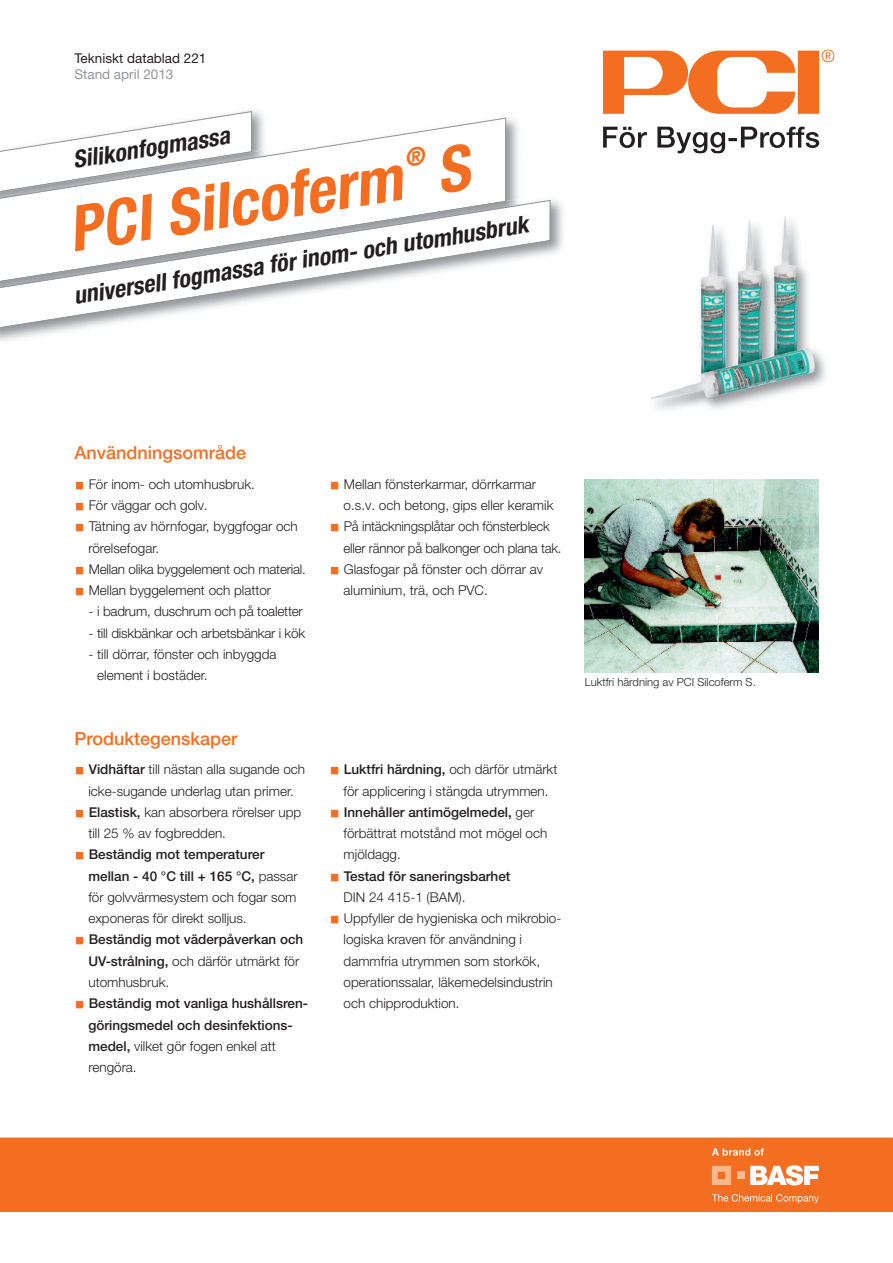
<style>
.page{position:relative;width:893px;height:1263px;background:#fff}
.page>*{position:absolute;margin:0;border:0;box-sizing:border-box;transform-origin:0 0}
.t1{font:italic 700 condensed 63px "Helvetica Neue LT Pro";color:#f36e21}
.t2{font:italic 700 condensed 24px "Helvetica Neue LT Pro";color:#231f20}
.t3{font:500 18px "Helvetica Neue LT Pro";color:#f36e21}
.t4{font:300 13.5px/21.3px "Helvetica Neue LT Pro";color:#231f20}
.t5{font:500 13.5px/21.3px "Helvetica Neue LT Pro";color:#231f20}
.t6{font:13.5px "Helvetica Neue LT Pro";color:#231f20}
.t7{font:13.5px "Helvetica Neue LT Pro";color:#939598}
.t8{font:300 11.25px "Helvetica Neue LT Pro";color:#231f20}
.s1{font-family:"Li Gothic Med";font-weight:400;font-size:10.5px;color:#f36e21}
.s2{font-weight:500}
.s3{font-weight:300}
</style>
<div class="page">
<img style="left:213px;top:110px;width:305px;height:81px">
<svg style="left:1px;top:117px;width:505px;height:74px"></svg>
<img style="left:651px;top:216px;width:175px;height:194px">
<img style="left:743px;top:372px;width:71px;height:17px">
<div style="left:0;top:1137px;width:893px;height:75px;background:#f36e21"></div>
<svg style="left:712px;top:1194px;width:107px;height:9px"></svg>
<svg style="left:750px;top:1165px;width:69px;height:20px"></svg>
<svg style="left:712px;top:1166px;width:19px;height:19px"></svg>
<div style="left:737px;top:1172px;width:7px;height:7px;background:#fab98c"></div>
<svg style="left:712px;top:1148px;width:52px;height:7px"></svg>
<img style="left:1px;top:191px;width:562px;height:150px">
<img style="left:1px;top:196px;width:538px;height:4px">
<svg style="left:1px;top:200px;width:550px;height:130px"></svg>
<img style="left:585px;top:479px;width:233px;height:194px">
<svg style="left:603px;top:49px;width:232px;height:105px"></svg>
<svg style="left:407px;top:145px;width:19px;height:22px"></svg>
<svg style="left:441px;top:142px;width:31px;height:52px"></svg>
<p class="t6" style="left:74px;top:53px;width:134px">Tekniskt datablad 221</p>
<p class="t7" style="left:74px;top:69px;width:101px">Stand april 2013</p>
<h2 class="t2" style="left:72px;top:151px;width:160px;rotate:-9deg">Silikonfogmassa</h2>
<h1 class="t1" style="left:65px;top:207px;width:338px;rotate:-9deg">PCI Silcoferm</h1>
<h2 class="t2" style="left:72px;top:287px;width:461px;rotate:-9deg">universell fogmassa för inom- och utomhusbruk</h2>
<h3 class="t3" style="left:74px;top:446px;width:173px">Användningsområde</h3>
<p class="t4" style="left:74px;top:475px;width:182px"><span class="s1">■</span> För inom- och utomhusbruk.</p>
<p class="t4" style="left:74px;top:496px;width:135px"><span class="s1">■</span> För väggar och golv.</p>
<p class="t4" style="left:88px;top:517px;width:211px;text-indent:-14px"><span class="s1">■</span> Tätning av hörnfogar, byggfogar och rörelsefogar.</p>
<p class="t4" style="left:74px;top:560px;width:233px"><span class="s1">■</span> Mellan olika byggelement och material.</p>
<p class="t4" style="left:74px;top:581px;width:198px"><span class="s1">■</span> Mellan byggelement och plattor</p>
<p class="t4" style="left:88px;top:602px;width:216px">- i badrum, duschrum och på toaletter</p>
<p class="t4" style="left:88px;top:623px;width:218px">- till diskbänkar och arbetsbänkar i kök</p>
<p class="t4" style="left:97px;top:645px;width:181px;text-indent:-9px">- till dörrar, fönster och inbyggda element i bostäder.</p>
<h3 class="t3" style="left:74px;top:732px;width:165px">Produktegenskaper</h3>
<p class="t4" style="left:74px;top:760px;width:232px;text-align:center"><span class="s1">■</span> <span class="s2">Vidhäftar</span> till nästan alla sugande och icke-sugande underlag utan primer.</p>
<p class="t4" style="left:88px;top:803px;width:214px;text-indent:-14px"><span class="s1">■</span> <span class="s2">Elastisk,</span> kan absorbera rörelser upp till 25 % av fogbredden.</p>
<p class="t4" style="left:88px;top:845px;width:211px;text-indent:-14px"><span class="s1">■</span> <span class="s2">Beständig mot temperaturer mellan - 40 °C till + 165 °C,</span> passar för golvvärmesystem och fogar som exponeras för direkt solljus.</p>
<p class="t5" style="left:88px;top:930px;width:216px;text-indent:-14px"><span class="s1">■</span> Beständig mot väderpåverkan och<br>UV-strålning, <span class="s3">och därför utmärkt för utomhusbruk.</span></p>
<p class="t5" style="left:88px;top:994px;width:221px;text-indent:-14px"><span class="s1">■</span> Beständig mot vanliga hushållsren&shy;göringsmedel och desinfektions&shy;medel, <span class="s3">vilket gör fogen enkel att rengöra.</span></p>
<p class="t4" style="left:344px;top:475px;width:211px;text-indent:-14px"><span class="s1">■</span> Mellan fönsterkarmar, dörrkarmar o.s.v. och betong, gips eller keramik</p>
<p class="t4" style="left:344px;top:517px;width:220px;text-indent:-14px"><span class="s1">■</span> På intäckningsplåtar och fönsterbleck eller rännor på balkonger och plana tak.</p>
<p class="t4" style="left:344px;top:560px;width:201px;text-indent:-14px"><span class="s1">■</span> Glasfogar på fönster och dörrar av aluminium, trä, och PVC.</p>
<p class="t4" style="left:330px;top:760px;width:229px;text-align:center"><span class="s1">■</span> <span class="s2">Luktfri härdning,</span> och därför utmärkt för applicering i stängda utrymmen.</p>
<p class="t4" style="left:344px;top:803px;width:205px;text-indent:-14px"><span class="s1">■</span> <span class="s2">Innehåller antimögelmedel,</span> ger förbättrat motstånd mot mögel och mjöldagg.</p>
<p class="t5" style="left:344px;top:866px;width:168px;text-indent:-14px"><span class="s1">■</span> Testad för saneringsbarhet<br><span class="s3">DIN 24 415-1 (BAM).</span></p>
<p class="t4" style="left:344px;top:909px;width:219px;text-indent:-14px"><span class="s1">■</span> Uppfyller de hygieniska och mikrobio&shy;logiska kraven för användning i dammfria utrymmen som storkök, operationssalar, läkemedelsindustrin och chipproduktion.</p>
<p class="t8" style="left:585px;top:678px;width:173px">Luktfri härdning av PCI Silcoferm S.</p>
</div>
